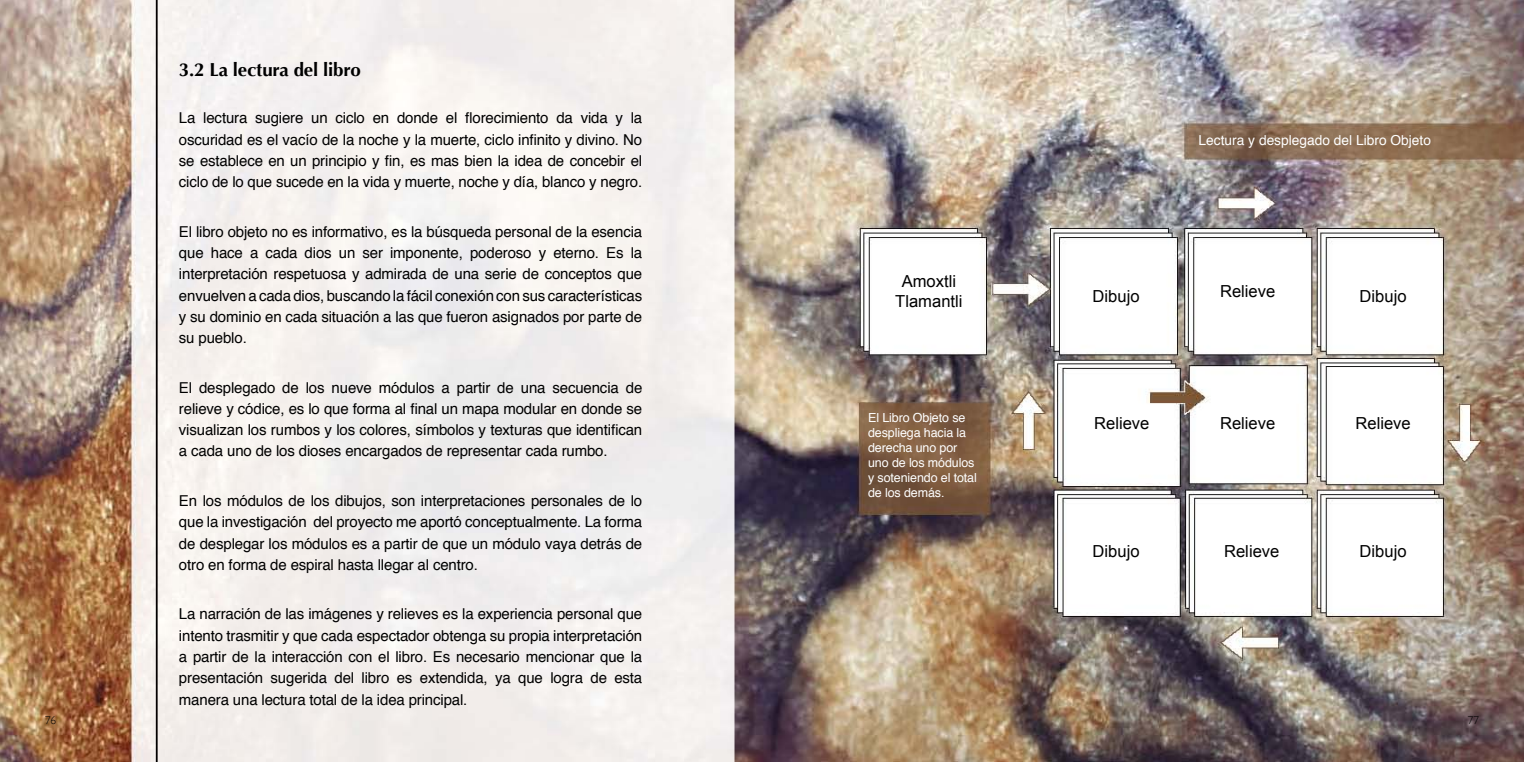
<style>
.page{position:relative;width:1524px;height:762px;background:#fff}
.page>*{position:absolute;margin:0;border:0;box-sizing:border-box;transform-origin:0 0}
.t1{font:700 18.75px "Optima";letter-spacing:-.01em;color:#000}
.t2{font:16.62px/19.9px "Arial";color:#000;text-align:center}
.t3{font:15px/21.2px "Helvetica";letter-spacing:-.01em;color:#000;text-align:justify}
.t4{font:13.75px "Helvetica";color:#fff}
.t5{font:12.5px/15px "Helvetica";letter-spacing:-.01em;color:#fff}
.t6{font:300 11.25px "Gill Sans";color:#000}
</style>
<div class="page">
<img style="left:0;top:0;width:1524px;height:762px">
<img style="left:0;top:0;width:133px;height:756px">
<img style="left:727px;top:0;width:792px;height:756px">
<p class="t1" style="left:179px;top:59px;width:184px">3.2 La lectura del libro</p>
<p class="t3" style="left:179px;top:108px;width:465px">La lectura sugiere un ciclo en donde el florecimiento da vida y la oscuridad es el vacío de la noche y la muerte, ciclo infinito y divino. No se establece en un principio y fin, es mas bien la idea de concebir el ciclo de lo que sucede en la vida y muerte, noche y día, blanco y negro.</p>
<p class="t3" style="left:179px;top:221px;width:465px">El libro objeto no es informativo, es la búsqueda personal de la esencia que hace a cada dios un ser imponente, poderoso y eterno. Es la interpretación respetuosa y admirada de una serie de conceptos que envuelven a cada dios, buscando la fácil conexión con sus características y su dominio en cada situación a las que fueron asignados por parte de su pueblo.</p>
<p class="t3" style="left:179px;top:377px;width:465px">El desplegado de los nueve módulos a partir de una secuencia de relieve y códice, es lo que forma al final un mapa modular en donde se visualizan los rumbos y los colores, símbolos y texturas que identifican a cada uno de los dioses encargados de representar cada rumbo.</p>
<p class="t3" style="left:179px;top:491px;width:465px">En los módulos de los dibujos, son interpretaciones personales de lo que la investigación del proyecto me aportó conceptualmente. La forma de desplegar los módulos es a partir de que un módulo vaya detrás de otro en forma de espiral hasta llegar al centro.</p>
<p class="t3" style="left:179px;top:604px;width:465px">La narración de las imágenes y relieves es la experiencia personal que intento trasmitir y que cada espectador obtenga su propia interpretación a partir de la interacción con el libro. Es necesario mencionar que la presentación sugerida del libro es extendida, ya que logra de esta manera una lectura total de la idea principal.</p>
<p class="t2" style="left:895px;top:271px;width:69px">Amoxtli<br>Tlamantli</p>
<p class="t5" style="left:868px;top:411px;width:110px">El Libro Objeto se despliega hacia la derecha uno por uno de los módulos y soteniendo el total de los demás.</p>
<p class="t4" style="left:1198px;top:130px;width:234px">Lectura y desplegado del Libro Objeto</p>
<p class="t2" style="left:1220px;top:282px;width:57px">Relieve</p>
<p class="t2" style="left:1092px;top:286px;width:48px">Dibujo</p>
<p class="t2" style="left:1359px;top:286px;width:48px">Dibujo</p>
<p class="t2" style="left:1094px;top:413px;width:57px">Relieve</p>
<p class="t2" style="left:1220px;top:413px;width:57px">Relieve</p>
<p class="t2" style="left:1355px;top:413px;width:57px">Relieve</p>
<p class="t2" style="left:1092px;top:541px;width:48px">Dibujo</p>
<p class="t2" style="left:1359px;top:541px;width:48px">Dibujo</p>
<p class="t2" style="left:1224px;top:542px;width:57px">Relieve</p>
<p class="t6" style="left:45px;top:711px;width:13px">76</p>
<p class="t6" style="left:1467px;top:711px;width:13px">77</p>
</div>
